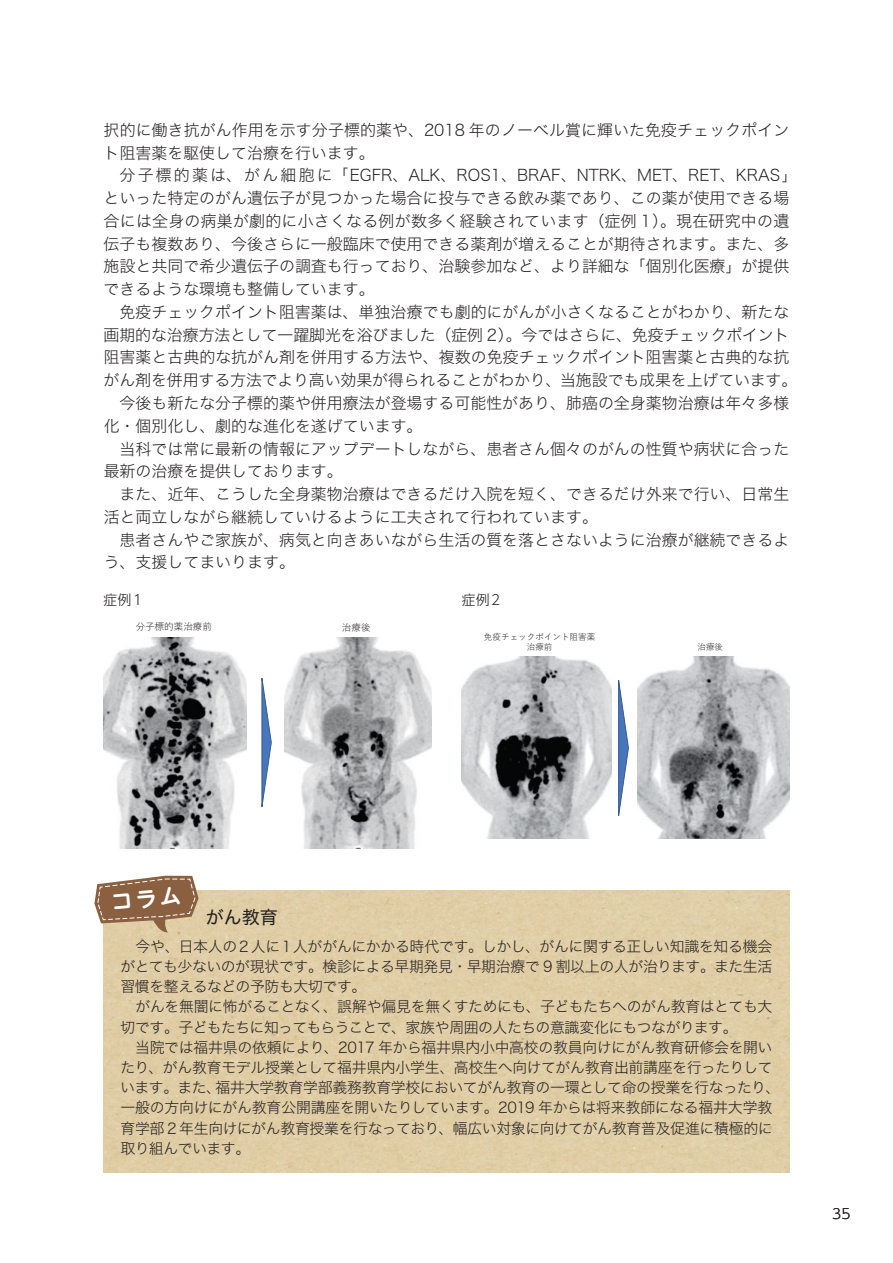
<style>
.page{position:relative;width:893px;height:1263px;background:#fff}
.page>*{position:absolute;margin:0;border:0;box-sizing:border-box;transform-origin:0 0}
.t1{font:18px "Hira Kaku Std W4";color:#231f20}
.t2{font:15.9px/22.8px "Hira Kaku Std W2";color:#231f20}
.t3{font:14.85px/20.2px "Hira Kaku Std W2";letter-spacing:-.025em;color:#231f20}
.t4{font:300 13.8px "UD Shin Go Pr 6";color:#231f20}
.t5{font:9.6px "Yu Gothic";color:#231f20}
.t6{font:8.55px/10.2px "Yu Gothic";color:#231f20;text-align:center}
</style>
<div class="page">
<div style="left:104px;top:891px;width:685px;height:281px;background:#e0cda6"></div>
<svg style="left:261px;top:678px;width:11px;height:129px"></svg>
<img style="left:104px;top:637px;width:143px;height:211px">
<img style="left:284px;top:637px;width:147px;height:211px">
<img style="left:462px;top:657px;width:149px;height:182px">
<img style="left:637px;top:657px;width:152px;height:182px">
<svg style="left:618px;top:680px;width:11px;height:136px"></svg>
<svg style="left:94px;top:876px;width:105px;height:57px;background:#a9896b"></svg>
<p class="t2" style="left:104px;top:118px;width:687px">択的に働き抗がん作用を示す分子標的薬や、2018 年のノーベル賞に輝いた免疫チェックポイント阻害薬を駆使して治療を行います。</p>
<p class="t2" style="left:104px;top:164px;width:695px;text-indent:16px">分子標的薬は、がん細胞に「EGFR、ALK、ROS1、BRAF、NTRK、MET、RET、KRAS」といった特定のがん遺伝子が見つかった場合に投与できる飲み薬であり、この薬が使用できる場合には全身の病巣が劇的に小さくなる例が数多く経験されています（症例 1）。現在研究中の遺伝子も複数あり、今後さらに一般臨床で使用できる薬剤が増えることが期待されます。また、多施設と共同で希少遺伝子の調査も行っており、治験参加など、より詳細な「個別化医療」が提供できるような環境も整備しています。</p>
<p class="t2" style="left:120px;top:300px;width:671px">免疫チェックポイント阻害薬は、単独治療でも劇的にがんが小さくなることがわかり、新たな</p>
<p class="t2" style="left:104px;top:323px;width:687px">画期的な治療方法として一躍脚光を浴びました（症例 2）。今ではさらに、免疫チェックポイント</p>
<p class="t2" style="left:104px;top:346px;width:687px">阻害薬と古典的な抗がん剤を併用する方法や、複数の免疫チェックポイント阻害薬と古典的な抗</p>
<p class="t2" style="left:104px;top:368px;width:695px">がん剤を併用する方法でより高い効果が得られることがわかり、当施設でも成果を上げています。</p>
<p class="t2" style="left:120px;top:391px;width:671px">今後も新たな分子標的薬や併用療法が登場する可能性があり、肺癌の全身薬物治療は年々多様</p>
<p class="t2" style="left:104px;top:414px;width:320px">化・個別化し、劇的な進化を遂げています。</p>
<p class="t2" style="left:120px;top:437px;width:671px">当科では常に最新の情報にアップデートしながら、患者さん個々のがんの性質や病状に合った</p>
<p class="t2" style="left:104px;top:459px;width:241px">最新の治療を提供しております。</p>
<p class="t2" style="left:120px;top:482px;width:671px">また、近年、こうした全身薬物治療はできるだけ入院を短く、できるだけ外来で行い、日常生</p>
<p class="t2" style="left:104px;top:505px;width:496px">活と両立しながら継続していけるように工夫されて行われています。</p>
<p class="t2" style="left:120px;top:528px;width:671px">患者さんやご家族が、病気と向きあいながら生活の質を落とさないように治療が継続できるよ</p>
<p class="t2" style="left:104px;top:550px;width:193px">う、支援してまいります。</p>
<p class="t4" style="left:104px;top:589px;width:40px">症例1</p>
<p class="t5" style="left:136px;top:618px;width:78px">分子標的薬治療前</p>
<p class="t5" style="left:342px;top:618px;width:30px">治療後</p>
<p class="t4" style="left:462px;top:589px;width:40px">症例2</p>
<p class="t6" style="left:484px;top:631px;width:113px">免疫チェックポイント阻害薬治療前</p>
<p class="t6" style="left:697px;top:641px;width:27px">治療後</p>
<p class="t1" style="left:206px;top:903px;width:74px">がん教育</p>
<p class="t3" style="left:120px;top:936px;width:661px">　今や、日本人の２人に１人ががんにかかる時代です。しかし、がんに関する正しい知識を知る機会がとても少ないのが現状です。検診による早期発見・早期治療で 9 割以上の人が治ります。また生活習慣を整えるなどの予防も大切です。<br>　がんを無闇に怖がることなく、誤解や偏見を無くすためにも、子どもたちへのがん教育はとても大切です。子どもたちに知ってもらうことで、家族や周囲の人たちの意識変化にもつながります。<br>　当院では福井県の依頼により、2017 年から福井県内小中高校の教員向けにがん教育研修会を開いたり、がん教育モデル授業として福井県内小学生、高校生へ向けてがん教育出前講座を行ったりしています。また、福井大学教育学部義務教育学校においてがん教育の一環として命の授業を行なったり、一般の方向けにがん教育公開講座を開いたりしています。2019 年からは将来教師になる福井大学教育学部 2 年生向けにがん教育授業を行なっており、幅広い対象に向けてがん教育普及促進に積極的に取り組んでいます。</p>
<p class="t4" style="left:832px;top:1202px;width:20px">35</p>
</div>
